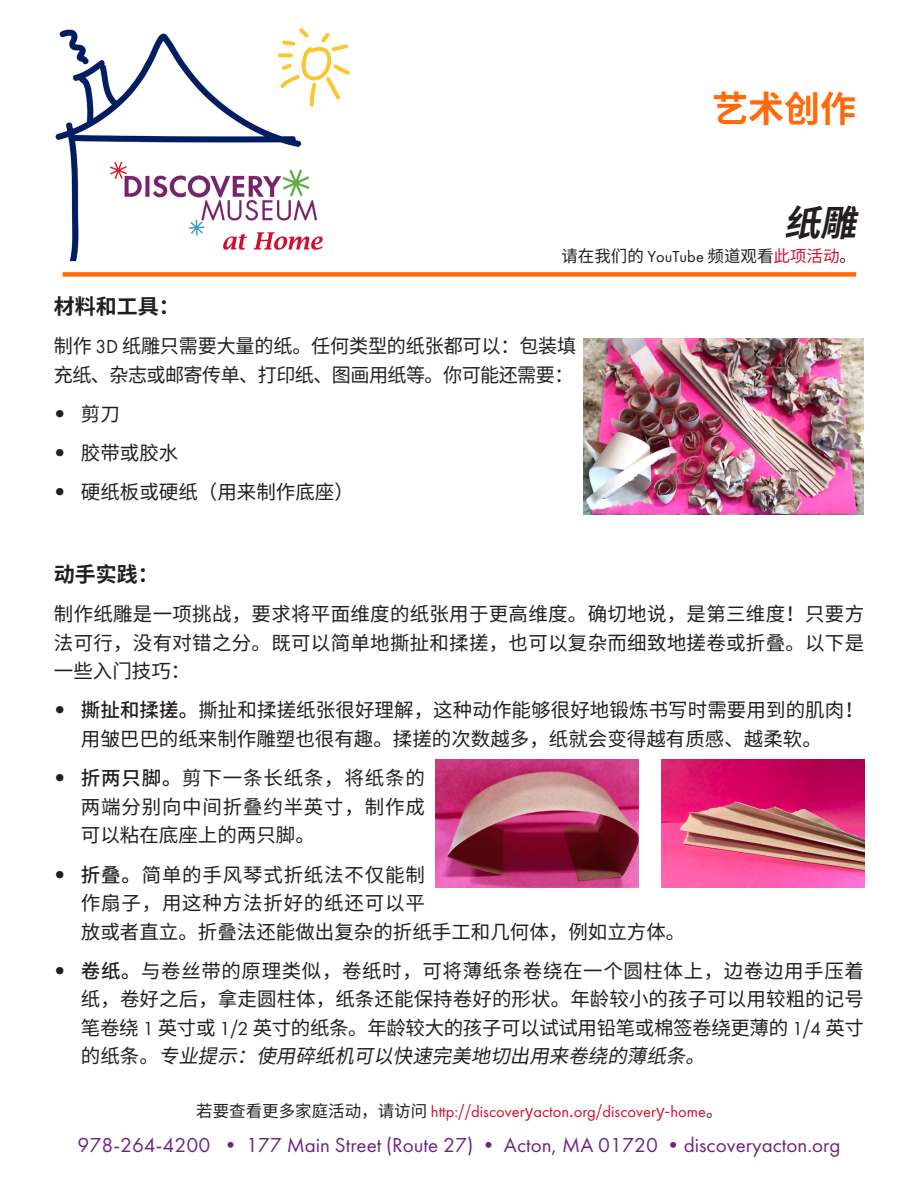
<style>
.page{position:relative;width:918px;height:1188px;background:#fff}
.page>*{position:absolute;margin:0;border:0;box-sizing:border-box;transform-origin:0 0}
.t1{font:700 36px "Noto Sans SC";color:#ff6a0a}
.t2{font:italic 700 36px "Noto Sans SC";color:#231f20}
.t3{font:21px "Futura PT";color:#6e2581}
.t4{font:700 21px "Noto Sans SC";color:#231f20}
.t5{font:19.5px/28.5px "Noto Sans SC";color:#231f20;text-align:justify}
.t6{font:19.5px/28.5px "Noto Sans SC";letter-spacing:.04em;color:#231f20}
.t7{font:16.5px "Futura PT";color:#d40f2c}
.t8{font:16.5px "Noto Sans SC";color:#231f20}
.s1{font-family:"Futura PT"}
.s2{color:#d40f2c}
.s3{font-family:"Futura";font-weight:300}
.s4{font-weight:500}
.s5{font-style:italic}
.s6{font-family:"Noto Sans SC";color:#231f20}
.s7{font-family:"Noto Sans SC"}
</style>
<div class="page">
<img style="left:55px;top:28px;width:295px;height:234px">
<img style="left:583px;top:339px;width:281px;height:176px">
<div style="left:63px;top:272px;width:793px;height:5px;background:#ff6a0a"></div>
<img style="left:661px;top:760px;width:203px;height:128px">
<img style="left:436px;top:760px;width:203px;height:128px">
<p class="t1" style="left:712px;top:88px;width:145px">艺术创作</p>
<p class="t2" style="left:784px;top:202px;width:92px">纸雕</p>
<p class="t8" style="left:561px;top:247px;width:296px">请在我们的 <span class="s1">YouTube</span> 频道观看<span class="s2">此项活动</span>。</p>
<p class="t4" style="left:54px;top:294px;width:128px">材料和工具：</p>
<p class="t5" style="left:54px;top:332px;width:524px">制作 <span class="s1">3D</span> 纸雕只需要大量的纸。任何类型的纸张都可以：包装填充纸、杂志或邮寄传单、打印纸、图画用纸等。你可能还需要：</p>
<p class="t5" style="left:54px;top:400px;width:68px"><span class="s3">•</span> 剪刀</p>
<p class="t5" style="left:54px;top:439px;width:126px"><span class="s3">•</span> 胶带或胶水</p>
<p class="t5" style="left:54px;top:478px;width:302px"><span class="s3">•</span> 硬纸板或硬纸（用来制作底座）</p>
<p class="t4" style="left:54px;top:562px;width:107px">动手实践：</p>
<p class="t5" style="left:54px;top:600px;width:812px">制作纸雕是一项挑战，要求将平面维度的纸张用于更高维度。确切地说，是第三维度！只要方法可行，没有对错之分。既可以简单地撕扯和揉搓，也可以复杂而细致地搓卷或折叠。以下是一些入门技巧：</p>
<p class="t5" style="left:81px;top:697px;width:785px;text-indent:-27px"><span class="s3">•</span> <span class="s4">撕扯和揉搓。</span>撕扯和揉搓纸张很好理解，这种动作能够很好地锻炼书写时需要用到的肌肉！用皱巴巴的纸来制作雕塑也很有趣。揉搓的次数越多，纸就会变得越有质感、越柔软。</p>
<p class="t5" style="left:81px;top:764px;width:346px;text-indent:-27px"><span class="s3">•</span> <span class="s4">折两只脚。</span>剪下一条长纸条，将纸条的两端分别向中间折叠约半英寸，制作成可以粘在底座上的两只脚。</p>
<p class="t6" style="left:81px;top:861px;width:606px;text-indent:-27px"><span class="s3">•</span> <span class="s4">折叠。</span>简单的手风琴式折纸法不仅能制<br>作扇子，用这种方法折好的纸还可以平<br>放或者直立。折叠法还能做出复杂的折纸手工和几何体，例如立方体。</p>
<p class="t5" style="left:81px;top:957px;width:785px;text-indent:-27px"><span class="s3">•</span> <span class="s4">卷纸。</span>与卷丝带的原理类似，卷纸时，可将薄纸条卷绕在一个圆柱体上，边卷边用手压着纸，卷好之后，拿走圆柱体，纸条还能保持卷好的形状。年龄较小的孩子可以用较粗的记号笔卷绕 <span class="s1">1</span> 英寸或 <span class="s1">1</span>/<span class="s1">2</span> 英寸的纸条。年龄较大的孩子可以试试用铅笔或棉签卷绕更薄的 <span class="s1">1</span>/<span class="s1">4</span> 英寸的纸条。<span class="s5">专业提示：使用碎纸机可以快速完美地切出用来卷绕的薄纸条。</span></p>
<p class="t7" style="left:196px;top:1102px;width:528px"><span class="s6">若要查看更多家庭活动，请访问</span> http:<span class="s7">//</span>discover<span class="s7">y</span>acton<span class="s7">.</span>org<span class="s7">/</span>discover<span class="s7">y-</span>home<span class="s6">。</span></p>
<p class="t3" style="left:78px;top:1132px;width:764px">978-264-4200 • 177 Main Street (Route 27) • Acton, MA 01720 •discoveryacton.org</p>
</div>
